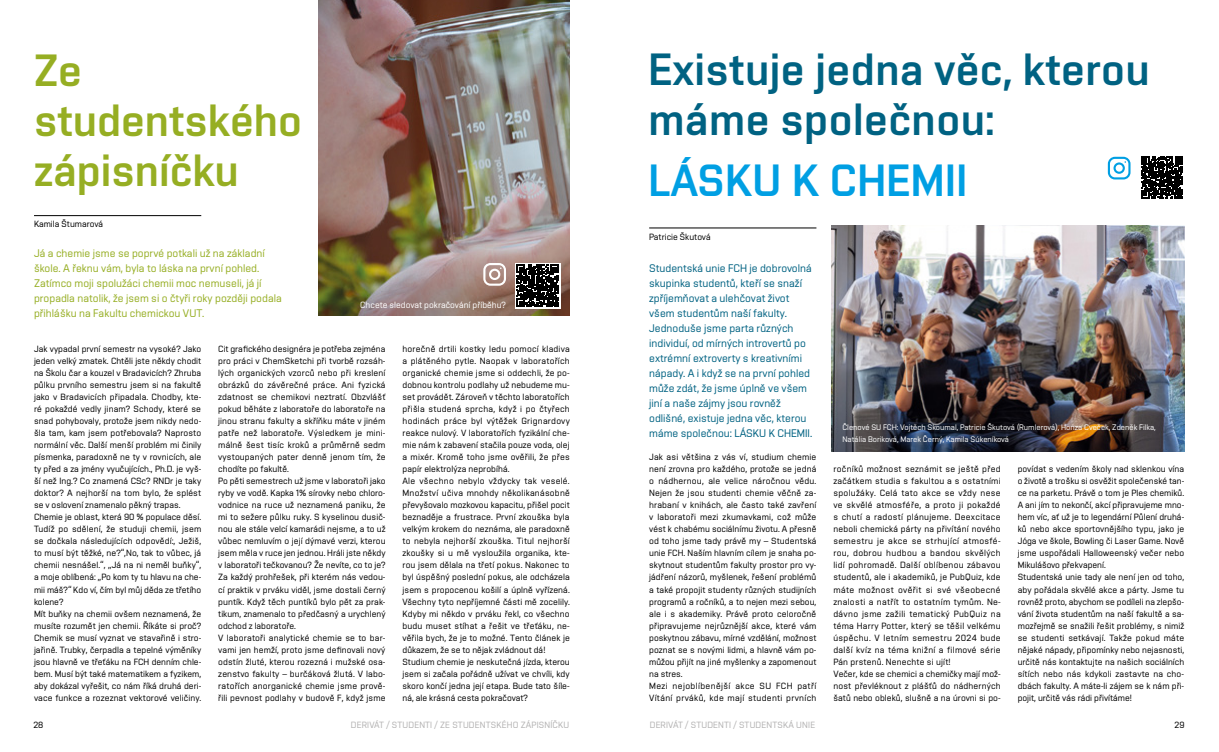
<style>
.page{position:relative;width:1219px;height:752px;background:#fff}
.page>*{position:absolute;margin:0;border:0;box-sizing:border-box;transform-origin:0 0}
.t1{font:45px/50px "Vafle VUT";letter-spacing:.01em;color:#006282}
.t2{font:45px/50px "Vafle VUT";color:#96ae23}
.t3{font:45px "Vafle VUT";letter-spacing:.01em;color:#009fe3}
.t4{font:11px/15px "Vafle Light VUT";color:#006282}
.t5{font:11px/15px "Vafle Light VUT";color:#96ae23}
.t6{font:9px/12px "Vafle Light VUT";letter-spacing:.005em;color:#000}
.t7{font:9px/12px "Vafle Light VUT";letter-spacing:.03em;color:#000}
.t8{font:9px "Vafle Light VUT";letter-spacing:.02em;color:#b3b2b2}
.t9{font:9px "Vafle Light VUT";color:#fff}
.t10{font:8px/12px "Vafle Light VUT";color:#fff}
</style>
<div class="page">
<img style="left:318px;top:0;width:252px;height:315px">
<hr style="left:34px;top:215px;width:167px;height:1px;background:#000">
<hr style="left:649px;top:227px;width:167px;height:1px;background:#000">
<svg style="left:515px;top:263px;width:45px;height:45px"></svg>
<svg style="left:517px;top:265px;width:41px;height:41px"></svg>
<svg style="left:1141px;top:198px;width:42px;height:1px"></svg>
<svg style="left:1141px;top:156px;width:42px;height:42px;background:#252525"></svg>
<svg style="left:483px;top:263px;width:23px;height:22px"></svg>
<svg style="left:1108px;top:157px;width:22px;height:22px"></svg>
<img style="left:832px;top:226px;width:353px;height:225px">
<h1 class="t2" style="left:34px;top:44px;width:269px">Ze studentského zápisníčku</h1>
<p class="t6" style="left:34px;top:218px;width:71px">Kamila Štumarová</p>
<p class="t5" style="left:34px;top:245px;width:249px">Já a chemie jsme se poprvé potkali už na základní škole. A řeknu vám, byla to láska na první pohled.<br>Zatímco moji spolužáci chemii moc nemuseli, já jí propadla natolik, že jsem si o čtyři roky později podala přihlášku na Fakultu chemickou VUT.</p>
<p class="t9" style="left:360px;top:300px;width:147px">Chcete sledovat pokračování příběhu?</p>
<p class="t6" style="left:34px;top:342px;width:169px">Jak vypadal první semestr na vysoké? Jako jeden velký zmatek. Chtěli jste někdy chodit na Školu čar a kouzel v Bradavicích? Zhruba půlku prvního semestru jsem si na fakultě jako v Bradavicích připadala. Chodby, kte‑ ré pokaždé vedly jinam? Schody, které se snad pohybovaly, protože jsem nikdy nedo‑ šla tam, kam jsem potřebovala? Naprosto normální věc. Další menší problém mi činily písmenka, paradoxně ne ty v rovnicích, ale ty před a za jmény vyučujících., Ph.D. je vyš‑ ší než Ing.? Co znamená CSc? RNDr je taky doktor? A nejhorší na tom bylo, že splést se v oslovení znamenalo pěkný trapas.<br>Chemie je oblast, která 90 % populace děsí.<br>Tudíž po sdělení, že studuji chemii, jsem se dočkala následujících odpovědí:, Ježiš, to musí být těžké, ne?“,No, tak to vůbec, já chemii nesnášel.“, „Já na ni neměl buňky“, a moje oblíbená: „Po kom ty tu hlavu na che‑ mii máš?“ Kdo ví, čím byl můj děda ze třetího kolene?<br>Mít buňky na chemii ovšem neznamená, že musíte rozumět jen chemii. Říkáte si proč?<br>Chemik se musí vyznat ve stavařině i stro‑ jařině. Trubky, čerpadla a tepelné výměníky jsou hlavně ve třeťáku na FCH denním chle‑ bem. Musí být také matematikem a fyzikem, aby dokázal vyřešit, co nám říká druhá deri‑ vace funkce a rozeznat vektorové veličiny.</p>
<p class="t6" style="left:218px;top:342px;width:169px">Cit grafického designéra je potřeba zejména pro práci v ChemSketchi při tvorbě rozsáh‑ lých organických vzorců nebo při kreslení obrázků do závěrečné práce. Ani fyzická zdatnost se chemikovi neztratí. Obzvlášť pokud běháte z laboratoře do laboratoře na jinou stranu fakulty a skříňku máte v jiném patře než laboratoře. Výsledkem je mini‑ málně šest tisíc kroků a průměrně sedm vystoupaných pater denně jenom tím, že chodíte po fakultě.<br>Po pěti semestrech už jsme v laboratoři jako ryby ve vodě. Kapka 1% sírovky nebo chloro‑ vodnice na ruce už neznamená paniku, že mi to sežere půlku ruky. S kyselinou dusič‑ nou ale stále velcí kamarádi nejsme, a to už vůbec nemluvím o její dýmavé verzi, kterou jsem měla v ruce jen jednou. Hráli jste někdy v laboratoři tečkovanou? Že nevíte, co to je?<br>Za každý prohřešek, při kterém nás vedou‑ cí praktik v prváku viděl, jsme dostali černý puntík. Když těch puntíků bylo pět za prak‑ tikum, znamenalo to předčasný a urychlený odchod z laboratoře.<br>V laboratoři analytické chemie se to bar‑ vami jen hemží, proto jsme definovali nový odstín žluté, kterou rozezná i mužské osa‑ zenstvo fakulty – burčáková žlutá. V labo‑ ratořích anorganické chemie jsme prově‑ řili pevnost podlahy v budově F, když jsme</p>
<p class="t6" style="left:403px;top:342px;width:169px">horečně drtili kostky ledu pomocí kladiva a plátěného pytle. Naopak v laboratořích organické chemie jsme si oddechli, že po‑ dobnou kontrolu podlahy už nebudeme mu‑ set provádět. Zároveň v těchto laboratořích přišla studená sprcha, když i po čtyřech hodinách práce byl výtěžek Grignardovy reakce nulový. V laboratořích fyzikální che‑ mie nám k zabavení stačila pouze voda, olej a mixér. Kromě toho jsme ověřili, že přes papír elektrolýza neprobíhá.<br>Ale všechno nebylo vždycky tak veselé.<br>Množství učiva mnohdy několikanásobně převyšovalo mozkovou kapacitu, přišel pocit beznaděje a frustrace. První zkouška byla velkým krokem do neznáma, ale paradoxně to nebyla nejhorší zkouška. Titul nejhorší zkoušky si u mě vysloužila organika, kte‑ rou jsem dělala na třetí pokus. Nakonec to byl úspěšný poslední pokus, ale odcházela jsem s propocenou košilí a úplně vyřízená.<br>Všechny tyto nepříjemné části mě zocelily.<br>Kdyby mi někdo v prváku řekl, co všechno budu muset stíhat a řešit ve třeťáku, ne‑ věřila bych, že je to možné. Tento článek je důkazem, že se to nějak zvládnout dá!<br>Studium chemie je neskutečná jízda, kterou jsem si začala pořádně užívat ve chvíli, kdy skoro končí jedna její etapa. Bude tato šíle‑ ná, ale krásná cesta pokračovat?</p>
<h1 class="t1" style="left:648px;top:44px;width:503px">Existuje jedna věc, kterou máme společnou:</h1>
<h1 class="t3" style="left:648px;top:154px;width:320px">LÁSKU K CHEMII</h1>
<p class="t6" style="left:649px;top:230px;width:63px">Patricie Škutová</p>
<p class="t4" style="left:649px;top:260px;width:165px">Studentská unie FCH je dobrovolná skupinka studentů, kteří se snaží zpříjemňovat a ulehčovat život všem studentům naší fakulty.<br>Jednoduše jsme parta různých individuí, od mírných introvertů po extrémní extroverty s kreativními nápady. A i když se na první pohled může zdát, že jsme úplně ve všem jiní a naše zájmy jsou rovněž odlišné, existuje jedna věc, kterou máme společnou: LÁSKU K CHEMII.</p>
<p class="t6" style="left:649px;top:450px;width:169px">Jak asi většina z vás ví, studium chemie není zrovna pro každého, protože se jedná o nádhernou, ale velice náročnou vědu.<br>Nejen že jsou studenti chemie věčně za‑ hrabaní v knihách, ale často také zavření v laboratoři mezi zkumavkami, což může vést k chabému sociálnímu životu. A přesně od toho jsme tady právě my – Studentská unie FCH. Naším hlavním cílem je snaha po‑ skytnout studentům fakulty prostor pro vy‑ jádření názorů, myšlenek, řešení problémů a také propojit studenty různých studijních programů a ročníků, a to nejen mezi sebou, ale i s akademiky. Právě proto celoročně připravujeme nejrůznější akce, které vám poskytnou zábavu, mírné vzdělání, možnost poznat se s novými lidmi, a hlavně vám po‑ můžou přijít na jiné myšlenky a zapomenout na stres.<br>Mezi nejoblíbenější akce SU FCH patří Vítání prváků, kde mají studenti prvních</p>
<p class="t7" style="left:833px;top:462px;width:169px">ročníků možnost seznámit se ještě před začátkem studia s fakultou a s ostatními spolužáky. Celá tato akce se vždy nese ve skvělé atmosféře, a proto ji pokaždé s chutí a radostí plánujeme. Deexcitace neboli chemická párty na přivítání nového semestru je akce se strhující atmosfé‑ rou, dobrou hudbou a bandou skvělých lidí pohromadě. Další oblíbenou zábavou studentů, ale i akademiků, je PubQuiz, kde máte možnost ověřit si své všeobecné znalosti a natřít to ostatním tymům. Ne‑ dávno jsme zažili tematický PubQuiz na téma Harry Potter, který se těšil velkému úspěchu. V letním semestru 2024 bude další kvíz na téma knižní a filmové série Pán prstenů. Nenechte si ujít!<br>Večer, kde se chemici a chemičky mají mož‑ nost převléknout z plášťů do nádherných šatů nebo obleků, slušně a na úrovni si po‑</p>
<p class="t6" style="left:1018px;top:462px;width:168px">povídat s vedením školy nad sklenkou vína o životě a trošku si osvěžit společenské tan‑ ce na parketu. Právě o tom je Ples chemiků.<br>A ani jím to nekončí, akcí připravujeme mno‑ hem víc, ať už je to legendární Půlení druhá‑ ků nebo akce sportovnějšího typu, jako je Jóga ve škole, Bowling či Laser Game. Nově jsme uspořádali Halloweenský večer nebo Mikulášovo překvapení.<br>Studentská unie tady ale není jen od toho, aby pořádala skvělé akce a párty. Jsme tu rovněž proto, abychom se podíleli na zlepšo‑ vání života studentům na naší fakultě a sa‑ mozřejmě se snažili řešit problémy, s nimiž se studenti setkávají. Takže pokud máte nějaké nápady, připomínky nebo nejasnosti, určitě nás kontaktujte na našich sociálních sítích nebo nás kdykoli zastavte na cho‑ dbách fakulty. A máte‑li zájem se k nám při‑ pojit, určitě vás rádi přivítáme!</p>
<p class="t10" style="left:842px;top:420px;width:315px">Členové SU FCH: Vojtěch Skoumal, Patricie Škutová (Rumlerová), Honza Cveček, Zdeněk Filka,<br>Natália Boriková, Marek Černý, Kamila Súkeníková</p>
<p class="t6" style="left:33px;top:718px;width:11px">28</p>
<p class="t8" style="left:351px;top:719px;width:54px">DERIVÁT / Student</p>
<p class="t8" style="left:430px;top:719px;width:29px">I / ze studentsk</p>
<p class="t8" style="left:502px;top:719px;width:25px">ého zápisn</p>
<p class="t8" style="left:550px;top:719px;width:9px">íčku</p>
<p class="t8" style="left:650px;top:719px;width:54px">DERIVÁT / Student</p>
<p class="t8" style="left:729px;top:719px;width:87px">I / STUDENTSKÁ UNIE</p>
<p class="t6" style="left:1175px;top:718px;width:12px">29</p>
</div>
